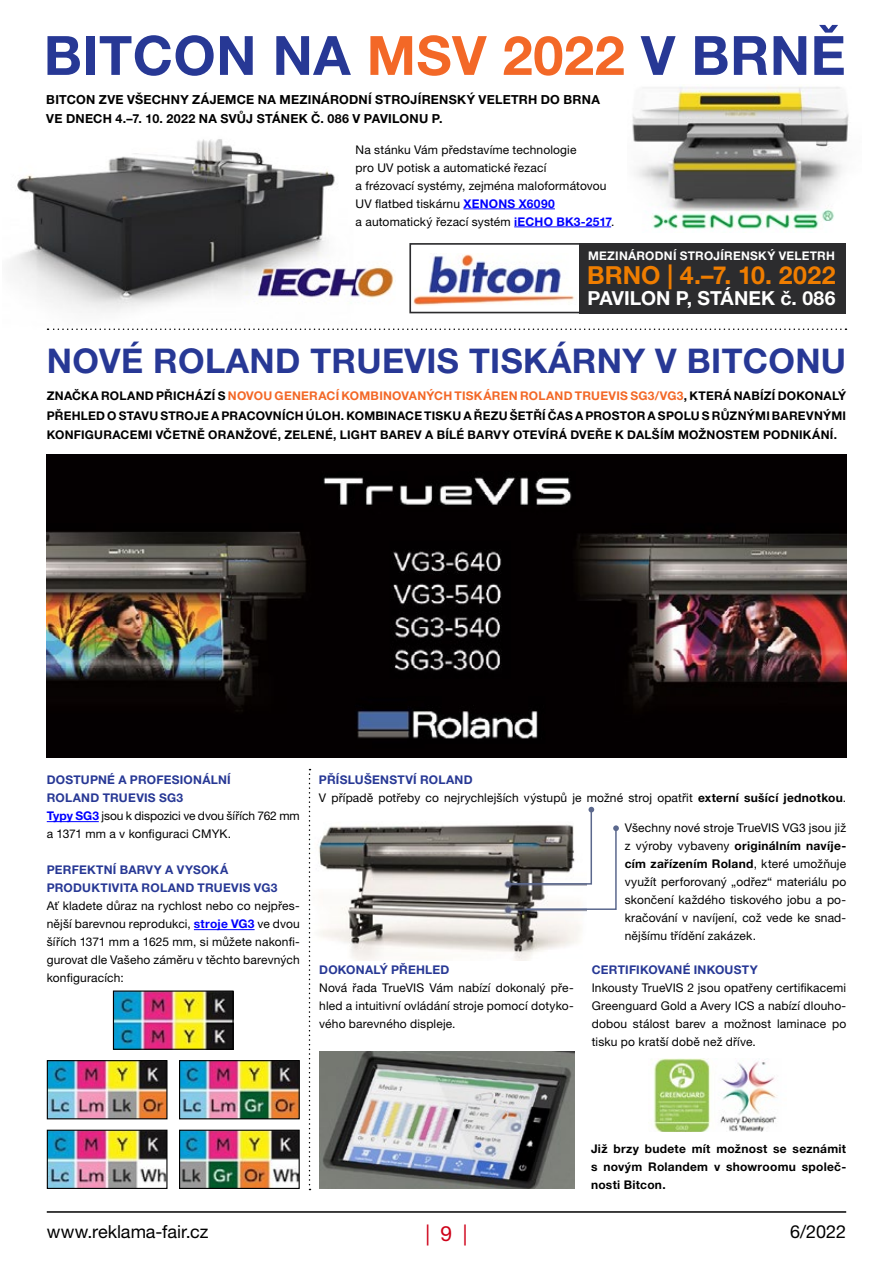
<style>
.page{position:relative;width:893px;height:1263px;background:#fff}
.page>*{position:absolute;margin:0;border:0;box-sizing:border-box;transform-origin:0 0}
.t1{font:700 54.3px "Helvetica Neue LT Pro";letter-spacing:.01em;color:#273895}
.t2{font:700 34.05px "Helvetica Neue LT Pro";letter-spacing:.01em;color:#273895}
.t3{font:700 24.9px "Helvetica Neue LT Pro";letter-spacing:.005em;color:#ef7d00}
.t4{font:21px "Helvetica Neue LT Pro";color:#ce0018}
.t5{font:700 19.35px "Helvetica Neue LT Pro";letter-spacing:.005em;color:#fff}
.t6{font:18px "Helvetica Neue LT Pro";color:#000}
.t7{font:700 12.45px/18.8px "Helvetica Neue LT Pro";letter-spacing:.02em;color:#000}
.t8{font:12px/18px "Helvetica Neue LT Pro";letter-spacing:.01em;color:#000;text-align:justify}
.t9{font:700 12px/19.5px "Helvetica Neue LT Pro";letter-spacing:.02em;color:#000;text-align:justify}
.t10{font:700 12px/18px "Helvetica Neue LT Pro";letter-spacing:.02em;color:#273895}
.t11{font:700 12px "Helvetica Neue LT Pro";letter-spacing:.02em;color:#fff}
.s1{color:#f36827}
.s2{font-weight:700;color:#00f}
.s3{font-weight:700;color:#273895}
.s4{font-weight:700}
</style>
<div class="page">
<hr style="left:47px;top:1211px;width:799px;height:2px;background:#000">
<img style="left:632px;top:86px;width:217px;height:143px">
<img style="left:12px;top:139px;width:382px;height:191px">
<hr style="left:463px;top:209px;width:92px;height:1px;background:#00f">
<hr style="left:514px;top:227px;width:97px;height:1px;background:#00f">
<img style="left:413px;top:254px;width:162px;height:51px">
<div style="left:579px;top:243px;width:267px;height:70px;background:#2c2c2e"></div>
<div style="left:409px;top:243px;width:225px;height:70px;border:2px solid #2c2c2e"></div>
<svg style="left:48px;top:328px;width:798px;height:2px"></svg>
<img style="left:308px;top:825px;width:279px;height:135px">
<hr style="left:47px;top:821px;width:52px;height:1px;background:#00f">
<hr style="left:194px;top:929px;width:61px;height:1px;background:#00f">
<img style="left:46px;top:454px;width:800px;height:303px">
<svg style="left:309px;top:769px;width:1px;height:421px"></svg>
<img style="left:49px;top:1132px;width:116px;height:55px">
<div style="left:47px;top:1130px;width:120px;height:59px;border:1px solid #000"></div>
<img style="left:181px;top:1132px;width:117px;height:55px">
<div style="left:179px;top:1130px;width:121px;height:59px;border:1px solid #000"></div>
<img style="left:49px;top:1062px;width:116px;height:55px">
<div style="left:47px;top:1060px;width:120px;height:59px;border:1px solid #000"></div>
<img style="left:181px;top:1062px;width:117px;height:55px">
<div style="left:179px;top:1060px;width:121px;height:59px;border:1px solid #000"></div>
<img style="left:115px;top:992px;width:117px;height:56px">
<div style="left:113px;top:990px;width:121px;height:60px;border:1px solid #000"></div>
<svg style="left:505px;top:807px;width:114px;height:104px"></svg>
<img style="left:319px;top:1051px;width:255px;height:138px">
<img style="left:653px;top:1059px;width:124px;height:73px">
<h1 class="t1" style="left:44px;top:22px;width:803px">BITCON NA <span class="s1">MSV 2022</span> V BRNĚ</h1>
<p class="t7" style="left:46px;top:90px;width:555px">BITCON ZVE VŠECHNY ZÁJEMCE NA MEZINÁRODNÍ STROJÍRENSKÝ VELETRH DO BRNA<br>VE DNECH 4.–7. 10. 2022 NA SVŮJ STÁNEK Č. 086 V PAVILONU P.</p>
<p class="t8" style="left:356px;top:140px;width:260px;text-align:left">Na stánku Vám představíme technologie<br>pro UV potisk a automatické řezací<br>a frézovací systémy, zejména maloformátovou UV flatbed tiskárnu <span class="s2">XENONS X6090<br></span>a automatický řezací systém <span class="s2">iECHO BK3-2517</span>.</p>
<p class="t11" style="left:588px;top:248px;width:248px">MEZINÁRODNÍ STROJÍRENSKÝ VELETRH</p>
<h3 class="t3" style="left:587px;top:260px;width:250px">BRNO | 4.–7. 10. 2022</h3>
<h3 class="t5" style="left:587px;top:287px;width:250px">PAVILON P, STÁNEK č. 086</h3>
<h2 class="t2" style="left:47px;top:340px;width:801px">NOVÉ ROLAND TRUEVIS TISKÁRNY V BITCONU</h2>
<p class="t9" style="left:47px;top:386px;width:801px">ZNAČKA ROLAND PŘICHÁZÍ S <span class="s1">NOVOU GENERACÍ KOMBINOVANÝCH TISKÁREN ROLAND TRUEVIS SG3/VG3</span>, KTERÁ NABÍZÍ DOKONALÝ PŘEHLED O STAVU STROJE A PRACOVNÍCH ÚLOH. KOMBINACE TISKU A ŘEZU ŠETŘÍ ČAS A PROSTOR A SPOLU S RŮZNÝMI BAREVNÝMI KONFIGURACEMI VČETNĚ ORANŽOVÉ, ZELENÉ, LIGHT BAREV A BÍLÉ BARVY OTEVÍRÁ DVEŘE K DALŠÍM MOŽNOSTEM PODNIKÁNÍ.</p>
<p class="t8" style="left:47px;top:771px;width:254px;text-align:left"><span class="s3">DOSTUPNÉ A PROFESIONÁLNÍ<br>ROLAND TRUEVIS SG3<br></span><span class="s2">Typy SG3</span> jsou k dispozici ve dvou šířích 762 mm a 1371 mm a v konfiguraci CMYK.</p>
<p class="t10" style="left:47px;top:861px;width:232px">PERFEKTNÍ BARVY A VYSOKÁ<br>PRODUKTIVITA ROLAND TRUEVIS VG3</p>
<p class="t8" style="left:47px;top:897px;width:254px">Ať kladete důraz na rychlost nebo co nejpřes&shy;nější barevnou reprodukci, <span class="s2">stroje VG3</span> ve dvou šířích 1371 mm a 1625 mm, si můžete nakonfi&shy;gurovat dle Vašeho záměru v těchto barevných konfiguracích:</p>
<p class="t8" style="left:319px;top:771px;width:529px"><span class="s3">PŘÍSLUŠENSTVÍ ROLAND<br></span>V případě potřeby co nejrychlejších výstupů je možné stroj opatřit <span class="s4">externí sušící jednotkou</span>.</p>
<p class="t10" style="left:319px;top:960px;width:132px">DOKONALÝ PŘEHLED</p>
<p class="t8" style="left:319px;top:978px;width:256px">Nová řada TrueVIS Vám nabízí dokonalý pře&shy;hled a intuitivní ovládání stroje pomocí dotyko&shy;vého barevného displeje.</p>
<p class="t8" style="left:625px;top:818px;width:223px">Všechny nové stroje TrueVIS VG3 jsou již z výroby vybaveny <span class="s4">originálním navíje&shy;cím zařízením Roland</span>, které umožňuje využít perforovaný „odřez“ materiálu po skončení každého tiskového jobu a po&shy;kračování v navíjení, což vede ke snad&shy;nějšímu třídění zakázek.</p>
<p class="t10" style="left:592px;top:960px;width:167px">CERTIFIKOVANÉ INKOUSTY</p>
<p class="t8" style="left:592px;top:978px;width:256px">Inkousty TrueVIS 2 jsou opatřeny certifikacemi Greenguard Gold a Avery ICS a nabízí dlouho&shy;dobou stálost barev a možnost laminace po tisku po kratší době než dříve.</p>
<p class="t9" style="left:591px;top:1139px;width:257px;line-height:18px">Již brzy budete mít možnost se seznámit s novým Rolandem v showroomu společ&shy;nosti Bitcon.</p>
<h3 class="t6" style="left:47px;top:1221px;width:163px">www.reklama-fair.cz</h3>
<h3 class="t4" style="left:425px;top:1220px;width:43px">| 9 |</h3>
<h3 class="t6" style="left:790px;top:1221px;width:58px">6/2022</h3>
</div>
